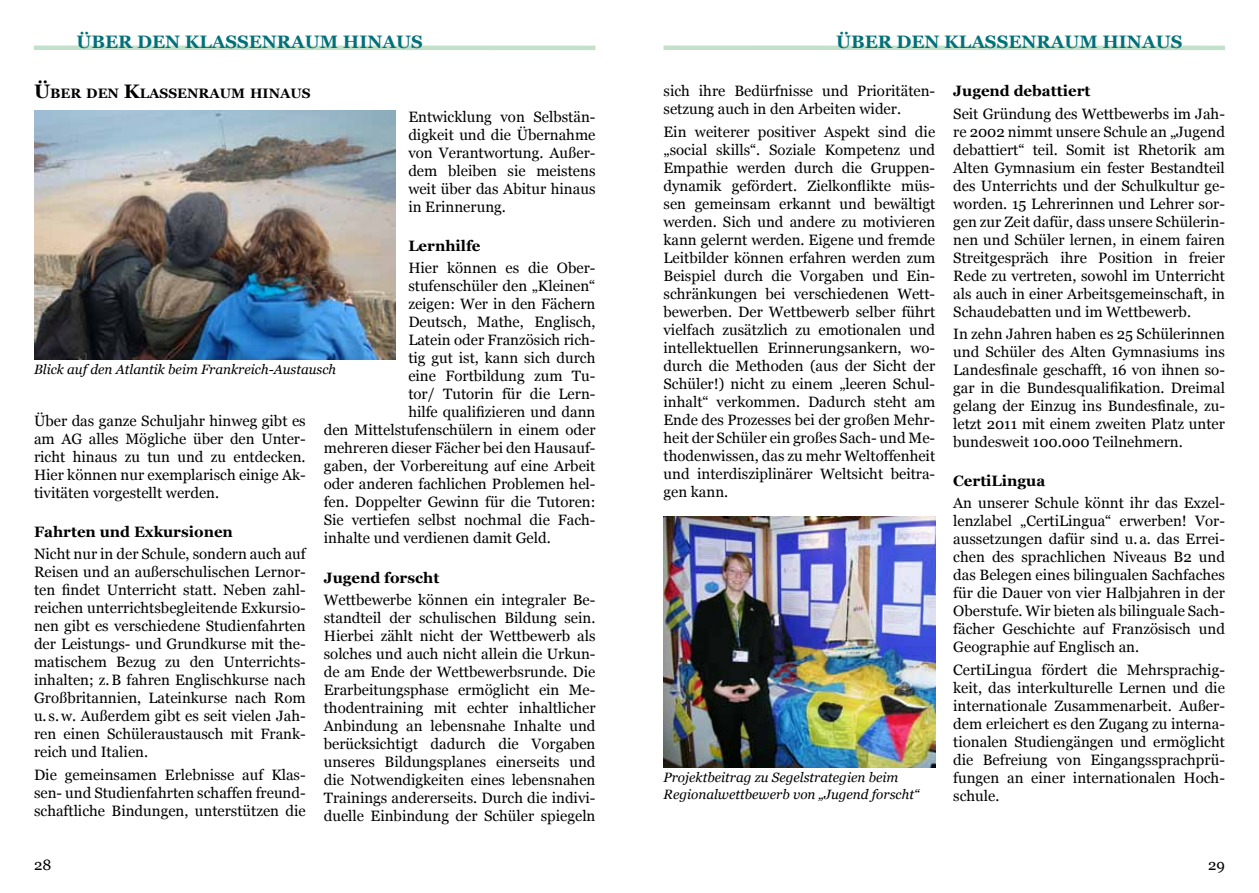
<style>
.page{position:relative;width:1259px;height:893px;background:#fff}
.page>*{position:absolute;margin:0;border:0;box-sizing:border-box;transform-origin:0 0}
.t1{font:700 18px "Georgia";color:#007079}
.t2{font:15px/18px "Georgia";color:#000;text-align:justify}
.t3{font:700 15px "Georgia";color:#000}
.t4{font:700 13.65px "Georgia";color:#000}
.t5{font:italic 13.5px/16.2px "Georgia";color:#000}
.s1{font-size:19.5px}
</style>
<div class="page">
<div style="left:34px;top:45px;width:561px;height:5px;background:#c3e1ca"></div>
<div style="left:663px;top:45px;width:562px;height:5px;background:#c3e1ca"></div>
<img style="left:663px;top:516px;width:272px;height:252px">
<img style="left:34px;top:111px;width:361px;height:248px">
<p class="t1" style="left:77px;top:30px;width:123px">über den kla</p>
<p class="t1" style="left:225px;top:30px;width:148px">ssenraum hina</p>
<p class="t1" style="left:396px;top:30px;width:28px">us</p>
<p class="t1" style="left:836px;top:30px;width:123px">über den kla</p>
<p class="t1" style="left:985px;top:30px;width:148px">ssenraum hina</p>
<p class="t1" style="left:1155px;top:30px;width:28px">us</p>
<p class="t2" style="left:663px;top:83px;width:272px">sich ihre Bedürfnisse und Prioritäten&shy;setzung auch in den Arbeiten wider.</p>
<p class="t2" style="left:663px;top:123px;width:273px">Ein weiterer positiver Aspekt sind die „social skills“. Soziale Kompetenz und Empathie werden durch die Gruppen&shy;dynamik gefördert. Zielkonflikte müs&shy;sen gemeinsam erkannt und bewältigt werden. Sich und andere zu motivieren kann gelernt werden. Eigene und fremde Leitbilder können erfahren werden zum Beispiel durch die Vorgaben und Ein&shy;schränkungen bei verschiedenen Wett&shy;bewerben. Der Wettbewerb selber führt vielfach zusätzlich zu emotionalen und intellektuellen Erinnerungsankern, wo&shy;durch die Methoden (aus der Sicht der Schüler!) nicht zu einem „leeren Schul&shy;inhalt“ verkommen. Dadurch steht am Ende des Prozesses bei der großen Mehr&shy;heit der Schüler ein großes Sach- und Me&shy;thodenwissen, das zu mehr Weltoffenheit und interdisziplinärer Weltsicht beitra&shy;gen kann.</p>
<p class="t4" style="left:34px;top:85px;width:278px"><span class="s1">Ü</span>BER DEN <span class="s1">K</span>LASSENRAUM HINAUS</p>
<p class="t3" style="left:953px;top:82px;width:139px">Jugend debattiert</p>
<p class="t2" style="left:953px;top:105px;width:273px">Seit Gründung des Wettbewerbs im Jah&shy;re 2002 nimmt unsere Schule an „Jugend debattiert“ teil. Somit ist Rhetorik am Alten Gymnasium ein fester Bestandteil des Unterrichts und der Schulkultur ge&shy;worden. 15 Lehrerinnen und Lehrer sor&shy;gen zur Zeit dafür, dass unsere Schülerin&shy;nen und Schüler lernen, in einem fairen Streitgespräch ihre Position in freier Rede zu vertreten, sowohl im Unterricht als auch in einer Arbeitsgemeinschaft, in Schaudebatten und im Wettbewerb.</p>
<p class="t2" style="left:953px;top:325px;width:273px">In zehn Jahren haben es 25 Schülerinnen und Schüler des Alten Gymnasiums ins Landesfinale geschafft, 16 von ihnen so&shy;gar in die Bundesqualifikation. Dreimal gelang der Einzug ins Bundesfinale, zu&shy;letzt 2011 mit einem zweiten Platz unter bundesweit 100.000 Teilnehmern.</p>
<p class="t3" style="left:953px;top:471px;width:94px">CertiLingua</p>
<p class="t2" style="left:953px;top:495px;width:273px">An unserer Schule könnt ihr das Exzel&shy;lenzlabel „CertiLingua“ erwerben! Vor&shy;aussetzungen dafür sind u.a. das Errei&shy;chen des sprachlichen Niveaus B2 und das Belegen eines bilingualen Sachfaches für die Dauer von vier Halbjahren in der Oberstufe. Wir bieten als bilinguale Sach&shy;fächer Geschichte auf Französisch und Geographie auf Englisch an.</p>
<p class="t2" style="left:953px;top:661px;width:273px">CertiLingua fördert die Mehrsprachig&shy;keit, das interkulturelle Lernen und die internationale Zusammenarbeit. Außer&shy;dem erleichert es den Zugang zu interna&shy;tionalen Studiengängen und ermöglicht die Befreiung von Eingangssprachprü&shy;fungen an einer internationalen Hoch&shy;schule.</p>
<p class="t2" style="left:408px;top:108px;width:189px">Entwicklung von Selbstän&shy;digkeit und die Übernahme von Verantwortung. Außer&shy;dem bleiben sie meistens weit über das Abitur hinaus in Erinnerung.</p>
<p class="t3" style="left:408px;top:236px;width:74px">Lernhilfe</p>
<p class="t2" style="left:408px;top:260px;width:189px">Hier können es die Ober-</p>
<p class="t2" style="left:408px;top:278px;width:189px">stufenschüler den „Kleinen“</p>
<p class="t2" style="left:408px;top:296px;width:189px">zeigen: Wer in den Fächern</p>
<p class="t2" style="left:408px;top:314px;width:189px">Deutsch, Mathe, Englisch,</p>
<p class="t2" style="left:408px;top:332px;width:189px">Latein oder Französich rich-</p>
<p class="t2" style="left:408px;top:350px;width:189px">tig gut ist, kann sich durch</p>
<p class="t2" style="left:408px;top:368px;width:189px">eine Fortbildung zum Tu-</p>
<p class="t2" style="left:408px;top:386px;width:189px">tor/ Tutorin für die Lern-</p>
<p class="t2" style="left:408px;top:404px;width:189px">hilfe qualifizieren und dann</p>
<p class="t2" style="left:324px;top:422px;width:273px">den Mittelstufenschülern in einem oder</p>
<p class="t2" style="left:324px;top:440px;width:273px">mehreren dieser Fächer bei den Hausauf-</p>
<p class="t2" style="left:324px;top:458px;width:273px">gaben, der Vorbereitung auf eine Arbeit</p>
<p class="t2" style="left:324px;top:476px;width:273px">oder anderen fachlichen Problemen hel-</p>
<p class="t2" style="left:324px;top:494px;width:273px">fen. Doppelter Gewinn für die Tutoren:</p>
<p class="t2" style="left:324px;top:512px;width:272px">Sie vertiefen selbst nochmal die Fach-</p>
<p class="t2" style="left:324px;top:530px;width:228px">inhalte und verdienen damit Geld.</p>
<p class="t3" style="left:324px;top:568px;width:117px">Jugend forscht</p>
<p class="t2" style="left:324px;top:591px;width:273px">Wettbewerbe können ein integraler Be&shy;standteil der schulischen Bildung sein.<br>Hierbei zählt nicht der Wettbewerb als solches und auch nicht allein die Urkun&shy;de am Ende der Wettbewerbsrunde. Die Erarbeitungsphase ermöglicht ein Me&shy;thodentraining mit echter inhaltlicher Anbindung an lebensnahe Inhalte und berücksichtigt dadurch die Vorgaben unseres Bildungsplanes einerseits und die Notwendigkeiten eines lebensnahen Trainings andererseits. Durch die indivi&shy;duelle Einbindung der Schüler spiegeln</p>
<p class="t5" style="left:34px;top:361px;width:303px">Blick auf den Atlantik beim Frankreich-Austausch</p>
<p class="t2" style="left:34px;top:412px;width:273px">Über das ganze Schuljahr hinweg gibt es am AG alles Mögliche über den Unter&shy;richt hinaus zu tun und zu entdecken.<br>Hier können nur exemplarisch einige Ak&shy;tivitäten vorgestellt werden.</p>
<p class="t3" style="left:34px;top:522px;width:200px">Fahrten und Exkursionen</p>
<p class="t2" style="left:34px;top:545px;width:273px">Nicht nur in der Schule, sondern auch auf Reisen und an außerschulischen Lernor&shy;ten findet Unterricht statt. Neben zahl&shy;reichen unterrichtsbegleitende Exkursio&shy;nen gibt es verschiedene Studienfahrten der Leistungs- und Grundkurse mit the&shy;matischem Bezug zu den Unterrichts&shy;inhalten; z.B fahren Englischkurse nach Großbritannien, Lateinkurse nach Rom u. s.w. Außerdem gibt es seit vielen Jah&shy;ren einen Schüleraustausch mit Frank&shy;reich und Italien.</p>
<p class="t2" style="left:34px;top:766px;width:273px">Die gemeinsamen Erlebnisse auf Klas&shy;sen- und Studienfahrten schaffen freund&shy;schaftliche Bindungen, unterstützen die</p>
<p class="t5" style="left:663px;top:770px;width:257px">Projektbeitrag zu Segelstrategien beim<br>Regionalwettbewerb von „Jugend forscht“</p>
<p class="t2" style="left:34px;top:856px;width:19px">28</p>
<p class="t2" style="left:1208px;top:856px;width:18px">29</p>
</div>
